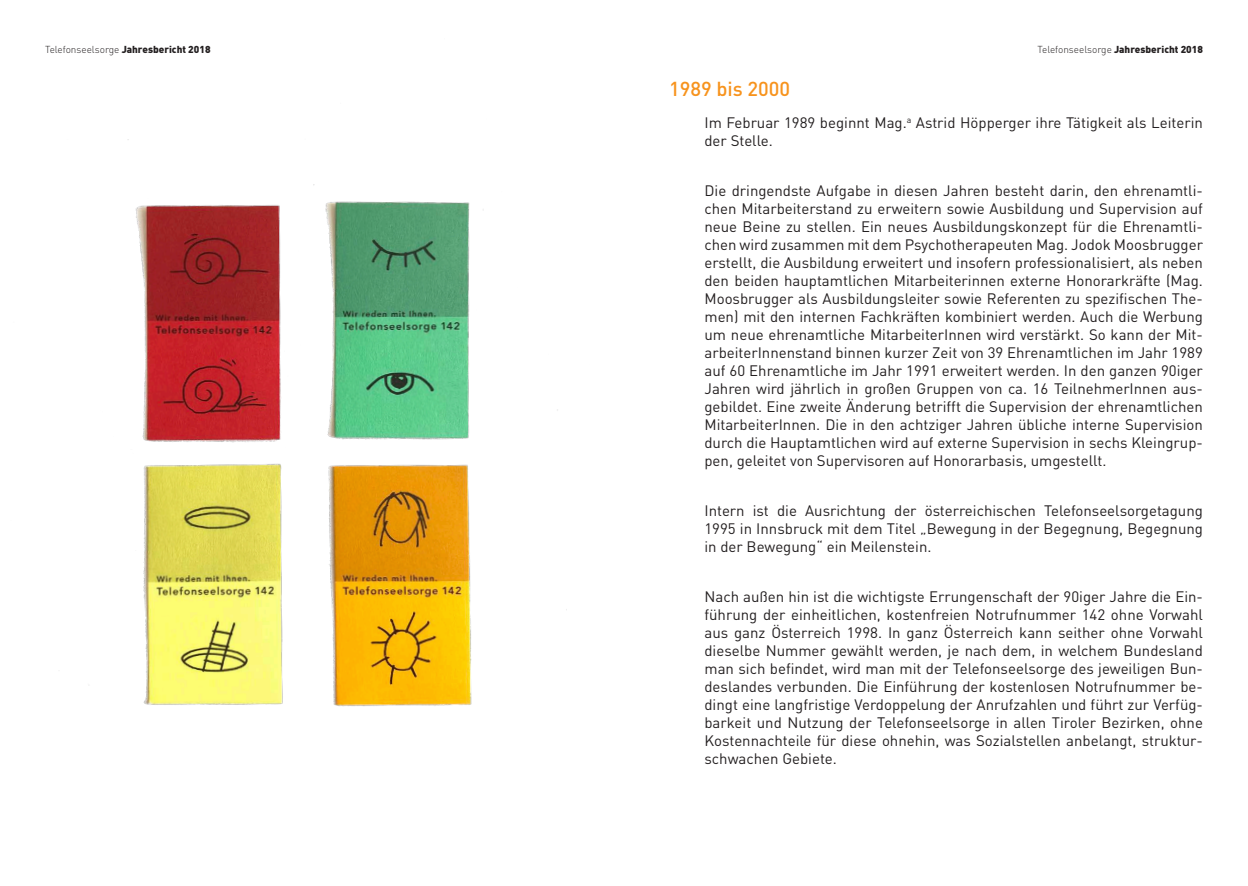
<style>
.page{position:relative;width:1248px;height:886px;background:#fff}
.page>*{position:absolute;margin:0;border:0;box-sizing:border-box;transform-origin:0 0}
.t1{font:500 20px "DIN Pro";color:#f7931d}
.t2{font:15px/18px "DIN Pro";color:#231f20;text-align:justify}
.t3{font:900 10px "DIN Pro";color:#231f20}
.s1{font-weight:300}
</style>
<div class="page">
<img style="left:127px;top:139px;width:440px;height:568px">
<p class="t3" style="left:45px;top:42px;width:167px"><span class="s1">Telefonseelsorge</span> Jahresbericht 2018</p>
<p class="t3" style="left:1037px;top:42px;width:167px"><span class="s1">Telefonseelsorge</span> Jahresbericht 2018</p>
<h1 class="t1" style="left:669px;top:75px;width:123px">1989 bis 2000</h1>
<p class="t2" style="left:704px;top:113px;width:500px">Im Februar 1989 beginnt Mag.<sup>a</sup> Astrid Höpperger ihre Tätigkeit als Leiterin der Stelle.</p>
<p class="t2" style="left:704px;top:181px;width:500px">Die dringendste Aufgabe in diesen Jahren besteht darin, den ehrenamtli&shy;chen Mitarbeiterstand zu erweitern sowie Ausbildung und Supervision auf neue Beine zu stellen. Ein neues Ausbildungskonzept für die Ehrenamtli&shy;chen wird zusammen mit dem Psychotherapeuten Mag. Jodok Moosbrugger erstellt, die Ausbildung erweitert und insofern professionalisiert, als neben den beiden hauptamtlichen Mitarbeiterinnen externe Honorarkräfte (Mag.<br>Moosbrugger als Ausbildungsleiter sowie Referenten zu spezifischen The&shy;men) mit den internen Fachkräften kombiniert werden. Auch die Werbung um neue ehrenamtliche MitarbeiterInnen wird verstärkt. So kann der Mit&shy;arbeiterInnenstand binnen kurzer Zeit von 39 Ehrenamtlichen im Jahr 1989 auf 60 Ehrenamtliche im Jahr 1991 erweitert werden. In den ganzen 90iger Jahren wird jährlich in großen Gruppen von ca. 16 TeilnehmerInnen aus&shy;gebildet. Eine zweite Änderung betrifft die Supervision der ehrenamtlichen MitarbeiterInnen. Die in den achtziger Jahren übliche interne Supervision durch die Hauptamtlichen wird auf externe Supervision in sechs Kleingrup&shy;pen, geleitet von Supervisoren auf Honorarbasis, umgestellt.</p>
<p class="t2" style="left:704px;top:501px;width:500px">Intern ist die Ausrichtung der österreichischen Telefonseelsorgetagung 1995 in Innsbruck mit dem Titel „Bewegung in der Begegnung, Begegnung in der Bewegung“ ein Meilenstein.</p>
<p class="t2" style="left:704px;top:587px;width:500px">Nach außen hin ist die wichtigste Errungenschaft der 90iger Jahre die Ein&shy;führung der einheitlichen, kostenfreien Notrufnummer 142 ohne Vorwahl aus ganz Österreich 1998. In ganz Österreich kann seither ohne Vorwahl dieselbe Nummer gewählt werden, je nach dem, in welchem Bundesland man sich befindet, wird man mit der Telefonseelsorge des jeweiligen Bun&shy;deslandes verbunden. Die Einführung der kostenlosen Notrufnummer be&shy;dingt eine langfristige Verdoppelung der Anrufzahlen und führt zur Verfüg&shy;barkeit und Nutzung der Telefonseelsorge in allen Tiroler Bezirken, ohne Kostennachteile für diese ohnehin, was Sozialstellen anbelangt, struktur&shy;schwachen Gebiete.</p>
</div>
